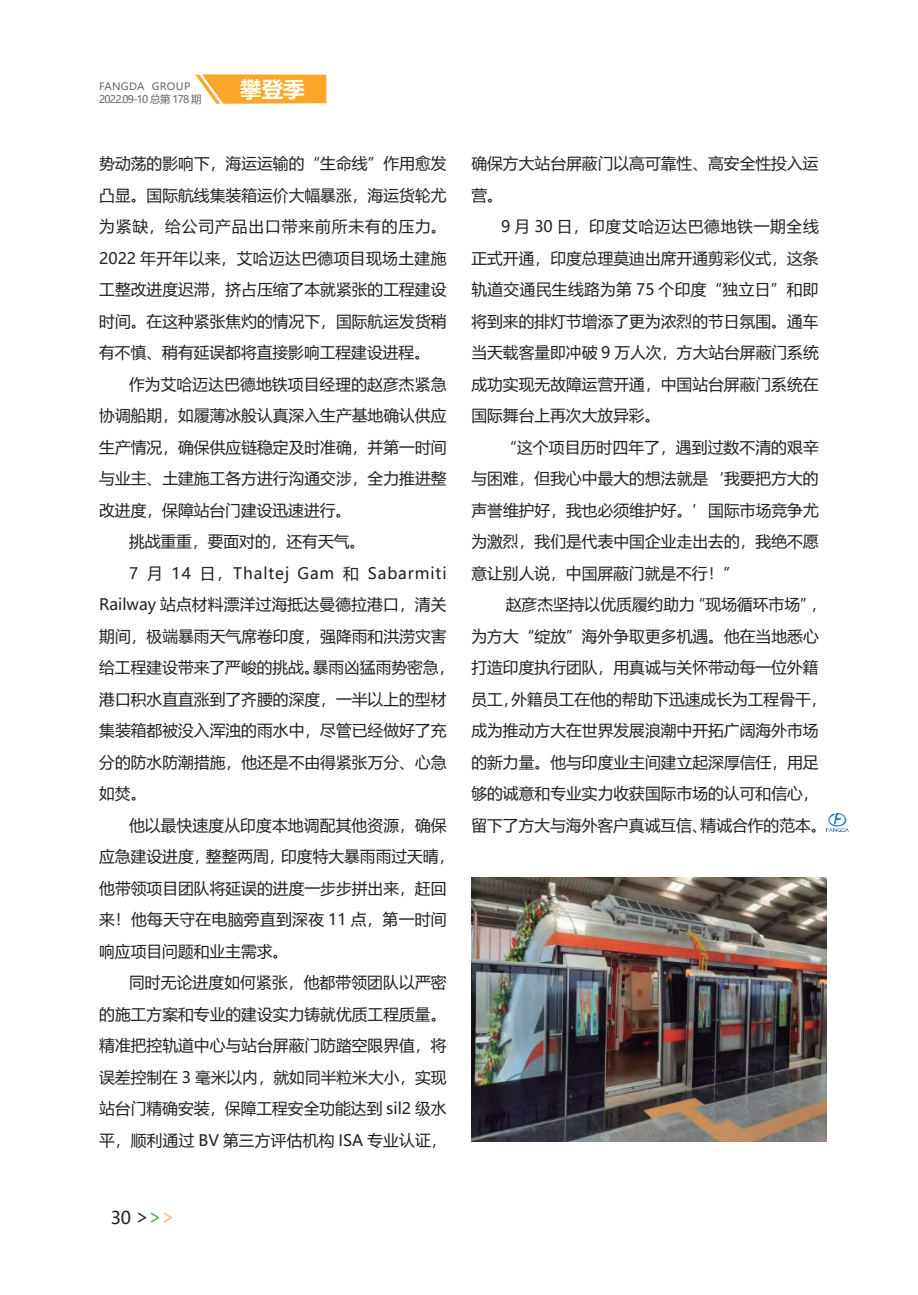
<style>
.page{position:relative;width:918px;height:1295px;background:#fff}
.page>*{position:absolute;margin:0;border:0;box-sizing:border-box;transform-origin:0 0}
.t1{font:700 21.53px "Microsoft Ya Hei";color:#fffef4}
.t2{font:17.5px "Microsoft Ya Hei";color:#231f20}
.t3{font:15.75px/31.5px "Microsoft Ya Hei";color:#231f20;text-align:justify}
.t4{font:15.75px "Microsoft Ya Hei";letter-spacing:.06em;color:#231f20}
.t5{font:15.75px "Microsoft Ya Hei";letter-spacing:.025em;color:#231f20}
.t6{font:10.5px "Microsoft Ya Hei";letter-spacing:-.075em;color:#67676a}
.t7{font:10.15px "Microsoft Ya Hei";letter-spacing:.03em;color:#67676a;scale:1.04 1}
.s1{font-size:20.12px;color:#262324}
.s2{font-size:20.12px;color:#42af4a}
.s3{font-size:20.12px;color:#fab27b}
</style>
<div class="page">
<img style="left:471px;top:878px;width:355px;height:263px">
<img style="left:826px;top:814px;width:22px;height:17px">
<svg style="left:195px;top:74px;width:131px;height:30px;background:#f9b146"></svg>
<p class="t7" style="left:99px;top:80px;width:89px">FANGDA GROUP</p>
<p class="t6" style="left:99px;top:92px;width:104px">2022.09-10 总第 178 期</p>
<h1 class="t1" style="left:240px;top:74px;width:66px">攀登季</h1>
<p class="t3" style="left:99px;top:147px;width:349px">势动荡的影响下，海运运输的“生命线”作用愈发凸显。国际航线集装箱运价大幅暴涨，海运货轮尤为紧缺，给公司产品出口带来前所未有的压力。2022 年开年以来，艾哈迈达巴德项目现场土建施工整改进度迟滞，挤占压缩了本就紧张的工程建设时间。在这种紧张焦灼的情况下，国际航运发货稍有不慎、稍有延误都将直接影响工程建设进程。</p>
<p class="t3" style="left:129px;top:368px;width:319px">作为艾哈迈达巴德地铁项目经理的赵彦杰紧急</p>
<p class="t3" style="left:99px;top:399px;width:349px">协调船期，如履薄冰般认真深入生产基地确认供应</p>
<p class="t3" style="left:99px;top:431px;width:349px">生产情况，确保供应链稳定及时准确，并第一时间</p>
<p class="t3" style="left:99px;top:462px;width:349px">与业主、土建施工各方进行沟通交涉，全力推进整</p>
<p class="t3" style="left:99px;top:494px;width:253px">改进度，保障站台门建设迅速进行。</p>
<p class="t3" style="left:129px;top:525px;width:238px">挑战重重，要面对的，还有天气。</p>
<p class="t4" style="left:129px;top:562px;width:319px">7 月 14 日，Thaltej Gam 和 Sabarmiti</p>
<p class="t3" style="left:99px;top:588px;width:349px">Railway 站点材料漂洋过海抵达曼德拉港口，清关</p>
<p class="t3" style="left:99px;top:620px;width:349px">期间，极端暴雨天气席卷印度，强降雨和洪涝灾害</p>
<p class="t3" style="left:99px;top:651px;width:357px">给工程建设带来了严峻的挑战。暴雨凶猛雨势密急，</p>
<p class="t3" style="left:99px;top:683px;width:349px">港口积水直直涨到了齐腰的深度，一半以上的型材</p>
<p class="t3" style="left:99px;top:714px;width:349px">集装箱都被没入浑浊的雨水中，尽管已经做好了充</p>
<p class="t3" style="left:99px;top:746px;width:349px">分的防水防潮措施，他还是不由得紧张万分、心急</p>
<p class="t3" style="left:99px;top:777px;width:49px">如焚。</p>
<p class="t3" style="left:129px;top:809px;width:319px">他以最快速度从印度本地调配其他资源，确保</p>
<p class="t3" style="left:99px;top:840px;width:357px">应急建设进度，整整两周，印度特大暴雨雨过天晴，</p>
<p class="t3" style="left:99px;top:872px;width:349px">他带领项目团队将延误的进度一步步拼出来，赶回</p>
<p class="t5" style="left:99px;top:909px;width:349px">来！他每天守在电脑旁直到深夜 11 点，第一时间</p>
<p class="t3" style="left:99px;top:935px;width:190px">响应项目问题和业主需求。</p>
<p class="t3" style="left:129px;top:966px;width:319px">同时无论进度如何紧张，他都带领团队以严密</p>
<p class="t3" style="left:99px;top:998px;width:349px">的施工方案和专业的建设实力铸就优质工程质量。</p>
<p class="t3" style="left:99px;top:1029px;width:349px">精准把控轨道中心与站台屏蔽门防踏空限界值，将</p>
<p class="t3" style="left:99px;top:1061px;width:349px">误差控制在 3 毫米以内，就如同半粒米大小，实现</p>
<p class="t3" style="left:99px;top:1092px;width:349px">站台门精确安装，保障工程安全功能达到 sil2 级水</p>
<p class="t3" style="left:99px;top:1124px;width:349px">平，顺利通过 BV 第三方评估机构 ISA 专业认证，</p>
<p class="t3" style="left:471px;top:147px;width:349px">确保方大站台屏蔽门以高可靠性、高安全性投入运营。</p>
<p class="t3" style="left:471px;top:210px;width:349px;text-indent:30px">9 月 30 日，印度艾哈迈达巴德地铁一期全线正式开通，印度总理莫迪出席开通剪彩仪式，这条轨道交通民生线路为第 75 个印度“独立日”和即将到来的排灯节增添了更为浓烈的节日氛围。通车当天载客量即冲破 9 万人次，方大站台屏蔽门系统成功实现无故障运营开通，中国站台屏蔽门系统在国际舞台上再次大放异彩。</p>
<p class="t3" style="left:471px;top:431px;width:349px;text-indent:30px">“这个项目历时四年了，遇到过数不清的艰辛与困难，但我心中最大的想法就是‘我要把方大的声誉维护好，我也必须维护好。’国际市场竞争尤为激烈，我们是代表中国企业走出去的，我绝不愿意让别人说，中国屏蔽门就是不行！”</p>
<p class="t3" style="left:471px;top:588px;width:357px;text-align:left;text-indent:34px">赵彦杰坚持以优质履约助力“现场循环市场”，为方大“绽放”海外争取更多机遇。他在当地悉心打造印度执行团队，用真诚与关怀带动每一位外籍员工，外籍员工在他的帮助下迅速成长为工程骨干，成为推动方大在世界发展浪潮中开拓广阔海外市场的新力量。他与印度业主间建立起深厚信任，用足够的诚意和专业实力收获国际市场的认可和信心，留下了方大与海外客户真诚互信、精诚合作的范本。</p>
<p class="t2" style="left:111px;top:1206px;width:66px">30 <span class="s1">&gt;</span><span class="s2">&gt;</span><span class="s3">&gt;</span></p>
</div>
